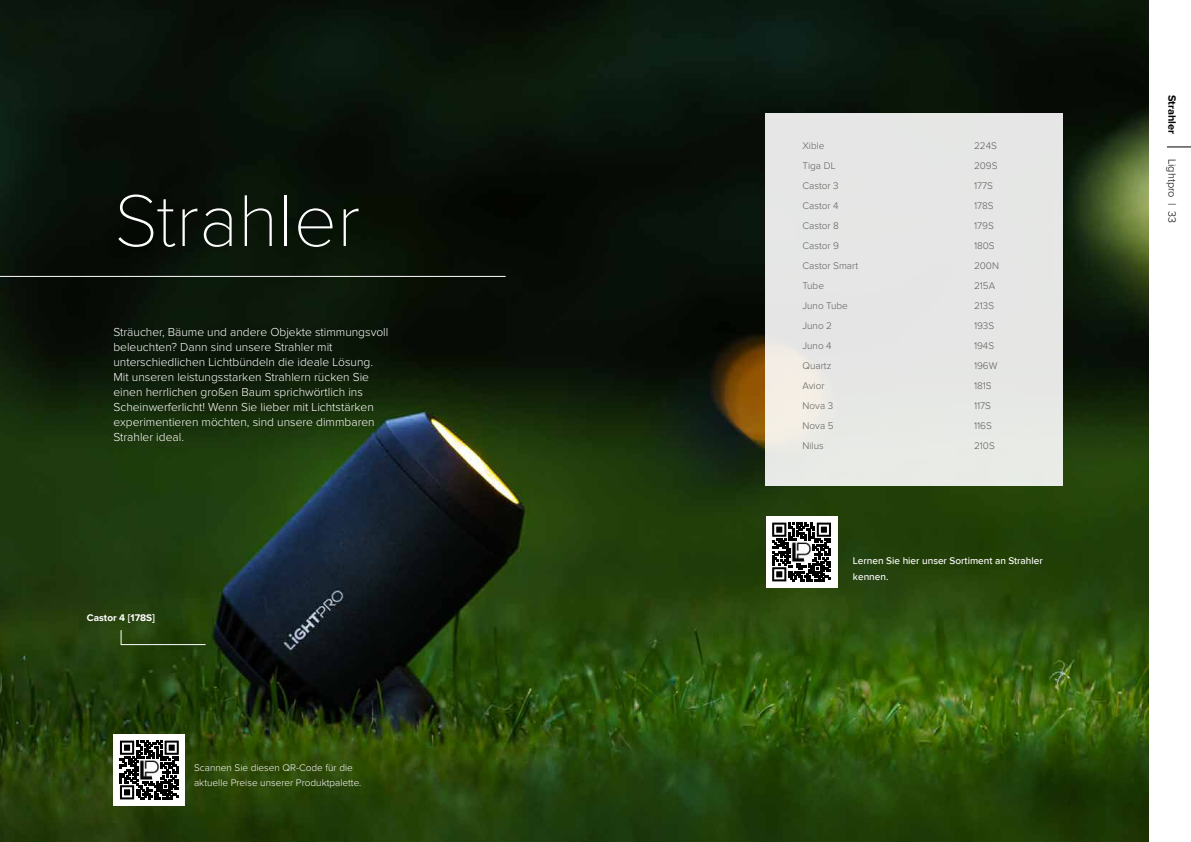
<style>
.page{position:relative;width:1191px;height:842px;background:#fff}
.page>*{position:absolute;margin:0;border:0;box-sizing:border-box;transform-origin:0 0}
.t1{font:100 76px "Proxima Nova";color:#fff}
.t2{font:300 12px/15px "Proxima Nova";color:#fff}
.t3{font:300 11px "Proxima Nova";color:#000}
.t4{font:700 11px "Proxima Nova";color:#000}
.t5{font:300 10px "Proxima Nova";color:#5c5c5b}
.t6{font:300 10px/15px "Proxima Nova";color:#fff}
.t7{font:500 10px/16px "Proxima Nova";color:#fff}
.t8{font:700 10px "Proxima Nova";color:#fff}
</style>
<div class="page">
<img style="left:0;top:0;width:1148px;height:842px">
<svg style="left:1167px;top:147px;width:24px;height:1px"></svg>
<svg style="left:121px;top:630px;width:85px;height:15px"></svg>
<div style="left:765px;top:113px;width:297px;height:373px;background:#e5e6e5"></div>
<hr style="left:0;top:276px;width:505px;height:1px;background:#fff">
<div style="left:766px;top:516px;width:71px;height:72px;background:#fff"></div>
<svg style="left:772px;top:523px;width:59px;height:58px"></svg>
<img style="left:791px;top:542px;width:20px;height:20px">
<div style="left:114px;top:734px;width:71px;height:72px;background:#fff"></div>
<svg style="left:120px;top:741px;width:59px;height:58px"></svg>
<img style="left:139px;top:760px;width:20px;height:20px">
<h1 class="t1" style="left:114px;top:186px;width:247px">Strahler</h1>
<p class="t2" style="left:113px;top:325px;width:276px">Sträucher, Bäume und andere Objekte stimmungsvoll beleuchten? Dann sind unsere Strahler mit unterschiedlichen Lichtbündeln die ideale Lösung.<br>Mit unseren leistungsstarken Strahlern rücken Sie einen herrlichen großen Baum sprichwörtlich ins Scheinwerferlicht! Wenn Sie lieber mit Lichtstärken experimentieren möchten, sind unsere dimmbaren Strahler ideal.</p>
<p class="t8" style="left:87px;top:612px;width:70px">Castor 4 [178S]</p>
<p class="t6" style="left:194px;top:761px;width:169px">Scannen Sie diesen QR-Code für die aktuelle Preise unserer Produktpalette.</p>
<p class="t5" style="left:802px;top:141px;width:24px">Xible</p>
<p class="t5" style="left:974px;top:141px;width:24px">224S</p>
<p class="t5" style="left:802px;top:161px;width:35px">Tiga DL</p>
<p class="t5" style="left:974px;top:161px;width:25px">209S</p>
<p class="t5" style="left:802px;top:181px;width:38px">Castor 3</p>
<p class="t5" style="left:974px;top:181px;width:20px">177S</p>
<p class="t5" style="left:802px;top:201px;width:38px">Castor 4</p>
<p class="t5" style="left:974px;top:201px;width:21px">178S</p>
<p class="t5" style="left:802px;top:221px;width:38px">Castor 8</p>
<p class="t5" style="left:974px;top:221px;width:21px">179S</p>
<p class="t5" style="left:802px;top:241px;width:38px">Castor 9</p>
<p class="t5" style="left:974px;top:241px;width:22px">180S</p>
<p class="t5" style="left:802px;top:261px;width:57px">Castor Smart</p>
<p class="t5" style="left:974px;top:261px;width:26px">200N</p>
<p class="t5" style="left:802px;top:281px;width:23px">Tube</p>
<p class="t5" style="left:974px;top:281px;width:23px">215A</p>
<p class="t5" style="left:802px;top:301px;width:47px">Juno Tube</p>
<p class="t5" style="left:974px;top:301px;width:22px">213S</p>
<p class="t5" style="left:802px;top:321px;width:31px">Juno 2</p>
<p class="t5" style="left:974px;top:321px;width:22px">193S</p>
<p class="t5" style="left:802px;top:341px;width:31px">Juno 4</p>
<p class="t5" style="left:974px;top:341px;width:22px">194S</p>
<p class="t5" style="left:802px;top:361px;width:30px">Quartz</p>
<p class="t5" style="left:974px;top:361px;width:25px">196W</p>
<p class="t5" style="left:802px;top:381px;width:24px">Avior</p>
<p class="t5" style="left:974px;top:381px;width:19px">181S</p>
<p class="t5" style="left:802px;top:401px;width:32px">Nova 3</p>
<p class="t5" style="left:974px;top:401px;width:18px">117S</p>
<p class="t5" style="left:802px;top:421px;width:33px">Nova 5</p>
<p class="t5" style="left:974px;top:421px;width:19px">116S</p>
<p class="t5" style="left:802px;top:441px;width:23px">Nilus</p>
<p class="t5" style="left:974px;top:441px;width:22px">210S</p>
<p class="t7" style="left:853px;top:553px;width:191px">Lernen Sie hier unser Sortiment an Strahler kennen.</p>
<p class="t4" style="left:1178px;top:95px;width:41px;rotate:90deg">Strahler</p>
<p class="t3" style="left:1177px;top:159px;width:66px;rotate:90deg">Lightpro | 33</p>
</div>
